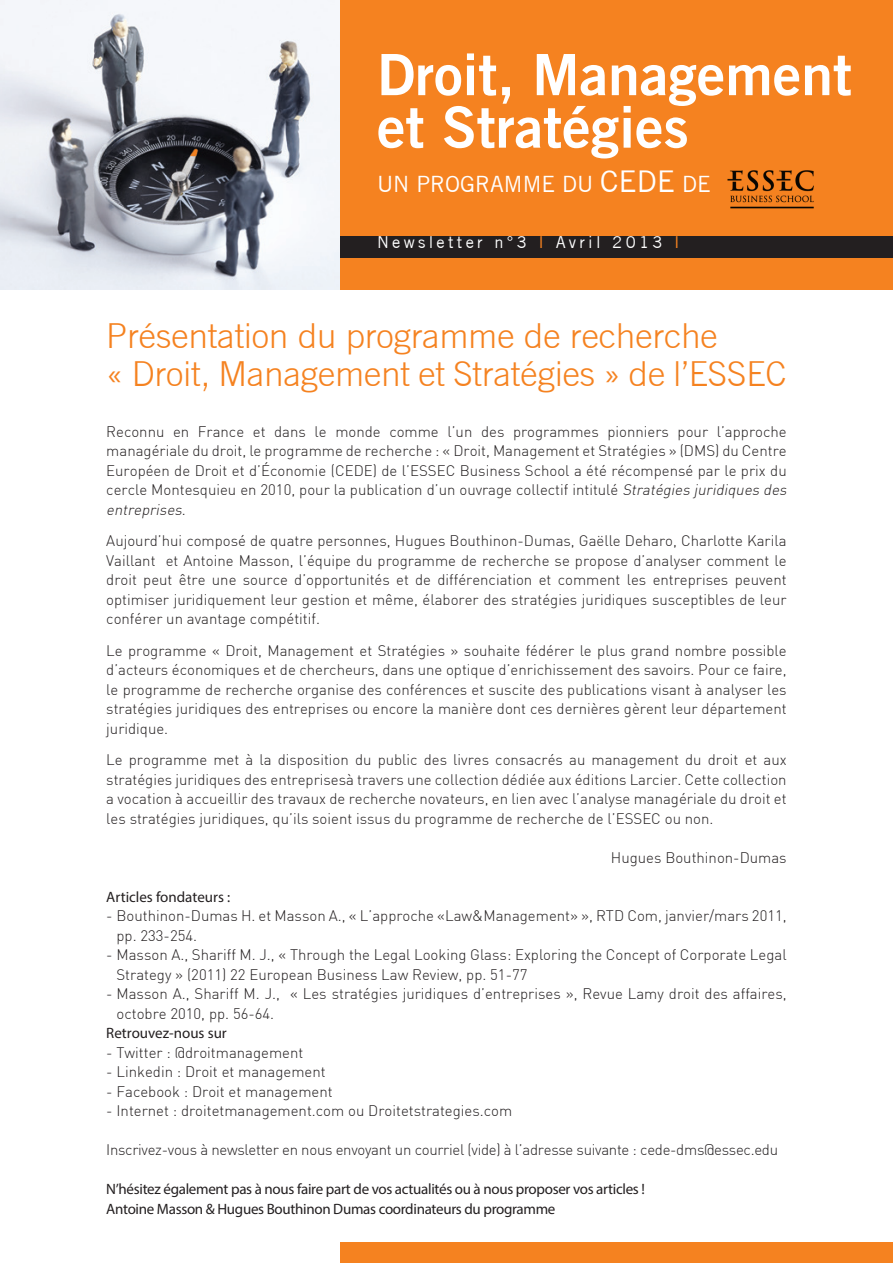
<style>
.page{position:relative;width:893px;height:1263px;background:#fff}
.page>*{position:absolute;margin:0;border:0;box-sizing:border-box;transform-origin:0 0}
.t1{font:700 57px/52.5px "Trade Gothic No.2";color:#fff}
.t2{font:300 34.5px/37.5px "Trade Gothic";color:#f58220}
.t3{font:22.5px "Trade Gothic";color:#fff}
.t4{font:16.5px "Trade Gothic";letter-spacing:.2em;color:#fff}
.t5{font:300 15px/19.5px "DIN";color:#231f20}
.t6{font:15px/19.5px "Myriad Pro";letter-spacing:-.02em;color:#231f20}
.t7{font:300 15px "DIN";letter-spacing:-.02em;color:#231f20}
.t8{font:15px "Myriad Pro";color:#231f20}
.s1{font-size:30px}
.s2{color:#f58220}
.s3{font-style:italic}
</style>
<div class="page">
<img style="left:0;top:0;width:340px;height:289px">
<div style="left:340px;top:0;width:553px;height:289px;background:#f58220"></div>
<div style="left:340px;top:1242px;width:553px;height:21px;background:#f58220"></div>
<img style="left:727px;top:170px;width:87px;height:39px">
<div style="left:340px;top:236px;width:553px;height:22px;background:#231f20"></div>
<h1 class="t1" style="left:377px;top:48px;width:476px">Droit, Management et Stratégies</h1>
<h3 class="t3" style="left:377px;top:171px;width:335px">UN PROGRAMME DU <span class="s1">CEDE</span> DE</h3>
<p class="t4" style="left:377px;top:232px;width:304px">Newsletter n°3 <span class="s2">I</span> Avril 2013 <span class="s2">I</span></p>
<h2 class="t2" style="left:106px;top:317px;width:682px">Présentation du programme de recherche<br>« Droit, Management et Stratégies » de l’ESSEC</h2>
<p class="t5" style="left:106px;top:421px;width:685px">Reconnu en France et dans le monde comme l’un des programmes pionniers pour l’approche managériale du droit, le programme de recherche : « Droit, Management et Stratégies » (DMS) du Centre Européen de Droit et d’Économie (CEDE) de l’ESSEC Business School a été récompensé par le prix du cercle Montesquieu en 2010, pour la publication d’un ouvrage collectif intitulé <span class="s3">Stratégies juridiques des entreprises</span>.</p>
<p class="t5" style="left:106px;top:531px;width:682px;text-align:justify">Aujourd’hui composé de quatre personnes, Hugues Bouthinon-Dumas, Gaëlle Deharo, Charlotte Karila Vaillant et Antoine Masson, l’équipe du programme de recherche se propose d’analyser comment le droit peut être une source d’opportunités et de différenciation et comment les entreprises peuvent optimiser juridiquement leur gestion et même, élaborer des stratégies juridiques susceptibles de leur conférer un avantage compétitif.</p>
<p class="t5" style="left:106px;top:640px;width:682px;text-align:justify">Le programme « Droit, Management et Stratégies » souhaite fédérer le plus grand nombre possible d’acteurs économiques et de chercheurs, dans une optique d’enrichissement des savoirs. Pour ce faire, le programme de recherche organise des conférences et suscite des publications visant à analyser les stratégies juridiques des entreprises ou encore la manière dont ces dernières gèrent leur département juridique.</p>
<p class="t5" style="left:106px;top:750px;width:682px;text-align:justify">Le programme met à la disposition du public des livres consacrés au management du droit et aux stratégies juridiques des entreprisesà travers une collection dédiée aux éditions Larcier. Cette collection a vocation à accueillir des travaux de recherche novateurs, en lien avec l’analyse managériale du droit et les stratégies juridiques, qu’ils soient issus du programme de recherche de l’ESSEC ou non.</p>
<p class="t5" style="left:611px;top:847px;width:177px">Hugues Bouthinon-Dumas</p>
<p class="t8" style="left:106px;top:887px;width:125px">Articles fondateurs :</p>
<p class="t5" style="left:117px;top:906px;width:672px;text-indent:-10px">- Bouthinon-Dumas H. et Masson A., « L’approche «Law&amp;Management» », RTD Com, janvier/mars 2011, pp. 233-254.</p>
<p class="t5" style="left:117px;top:945px;width:672px;text-indent:-10px">- Masson A., Shariff M. J., « Through the Legal Looking Glass: Exploring the Concept of Corporate Legal<br>Strategy » (2011) 22 European Business Law Review, pp. 51-77</p>
<p class="t5" style="left:117px;top:984px;width:672px;text-indent:-10px">- Masson A., Shariff M. J., « Les stratégies juridiques d’entreprises », Revue Lamy droit des affaires, octobre 2010, pp. 56-64.</p>
<p class="t8" style="left:106px;top:1024px;width:122px">Retrouvez-nous sur</p>
<p class="t5" style="left:106px;top:1042px;width:199px">- Twitter : @droitmanagement</p>
<p class="t5" style="left:106px;top:1062px;width:221px">- Linkedin : Droit et management</p>
<p class="t5" style="left:106px;top:1081px;width:228px">- Facebook : Droit et management</p>
<p class="t5" style="left:106px;top:1101px;width:407px">- Internet : droitetmanagement.com ou Droitetstrategies.com</p>
<p class="t7" style="left:106px;top:1141px;width:673px">Inscrivez-vous à newsletter en nous envoyant un courriel (vide) à l’adresse suivante : cede-dms@essec.edu</p>
<p class="t6" style="left:106px;top:1179px;width:540px">N’hésitez également pas à nous faire part de vos actualités ou à nous proposer vos articles !<br>Antoine Masson &amp; Hugues Bouthinon Dumas coordinateurs du programme</p>
</div>
